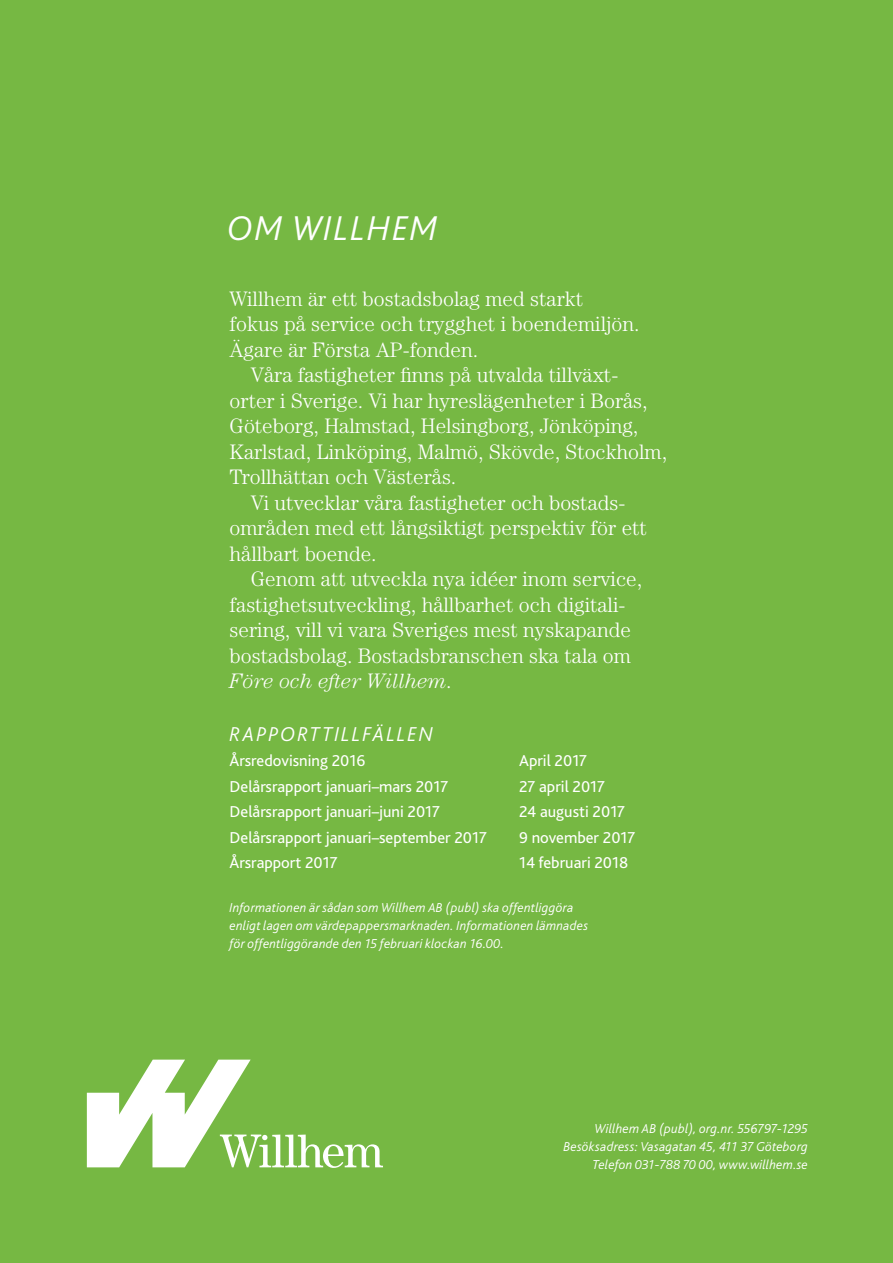
<style>
.page{position:relative;width:893px;height:1263px;background:#76b843}
.page>*{position:absolute;margin:0;border:0;box-sizing:border-box;transform-origin:0 0}
.t1{font:italic 300 36px "Bliss Pro";letter-spacing:.045em;color:#fff}
.W_Ingress_10-4_75mm{font:300 21px/25.5px "Century";color:#fff}
.W_Ingress_10-4_75mm-2{font:italic 300 21px "Century";color:#fff}
.W_Ingress_10-4_75mm-3{font:italic 300 21px "Bliss Pro";letter-spacing:.08em;color:#fff}
.W_Ingress_10-4_75mm-4{font:16.5px "Bliss Pro";color:#fff}
.t2{font:italic 300 13.5px "Bliss";letter-spacing:.01em;color:#fff}
.s1{font-style:normal}
</style>
<div class="page">
<svg style="left:87px;top:1059px;width:296px;height:109px"></svg>
<p class="t1" style="left:227px;top:206px;width:212px">OM WILLHEM</p>
<p class="W_Ingress_10-4_75mm" style="left:230px;top:286px;width:355px">Willhem är ett bostadsbolag med starkt</p>
<p class="W_Ingress_10-4_75mm" style="left:230px;top:311px;width:411px">fokus på service och trygghet i boendemiljön.</p>
<p class="W_Ingress_10-4_75mm" style="left:230px;top:337px;width:250px">Ägare är Första AP-fonden.</p>
<p class="W_Ingress_10-4_75mm" style="left:251px;top:362px;width:369px">Våra fastigheter finns på utvalda tillväxt-</p>
<p class="W_Ingress_10-4_75mm" style="left:230px;top:388px;width:420px">orter i Sverige. Vi har hyreslägenheter i Borås,</p>
<p class="W_Ingress_10-4_75mm" style="left:230px;top:413px;width:410px">Göteborg, Halmstad, Helsingborg, Jönköping,</p>
<p class="W_Ingress_10-4_75mm" style="left:230px;top:439px;width:439px">Karlstad, Linköping, Malmö, Skövde, Stockholm,<br>Trollhättan och Västerås.</p>
<p class="W_Ingress_10-4_75mm" style="left:251px;top:490px;width:376px">Vi utvecklar våra fastigheter och bostads-</p>
<p class="W_Ingress_10-4_75mm" style="left:230px;top:515px;width:419px">områden med ett långsiktigt perspektiv för ett</p>
<p class="W_Ingress_10-4_75mm" style="left:230px;top:541px;width:149px">hållbart boende.</p>
<p class="W_Ingress_10-4_75mm" style="left:251px;top:566px;width:393px">Genom att utveckla nya idéer inom service,</p>
<p class="W_Ingress_10-4_75mm" style="left:230px;top:592px;width:397px">fastighetsutveckling, hållbarhet och digitali-</p>
<p class="W_Ingress_10-4_75mm" style="left:230px;top:617px;width:403px">sering, vill vi vara Sveriges mest nyskapande bostadsbolag. Bostadsbranschen ska tala om</p>
<p class="W_Ingress_10-4_75mm-2" style="left:230px;top:669px;width:224px">Före och efter Willhem<span class="s1">.</span></p>
<p class="W_Ingress_10-4_75mm-3" style="left:230px;top:721px;width:205px">RAPPORTTILLFÄLLEN</p>
<p class="W_Ingress_10-4_75mm-4" style="left:230px;top:751px;width:137px">Årsredovisning 2016</p>
<p class="W_Ingress_10-4_75mm-4" style="left:519px;top:751px;width:70px">April 2017</p>
<p class="W_Ingress_10-4_75mm-4" style="left:230px;top:776px;width:220px">Delårsrapport januari–mars 2017</p>
<p class="W_Ingress_10-4_75mm-4" style="left:519px;top:776px;width:87px">27 april 2017</p>
<p class="W_Ingress_10-4_75mm-4" style="left:230px;top:802px;width:212px">Delårsrapport januari–juni 2017</p>
<p class="W_Ingress_10-4_75mm-4" style="left:519px;top:802px;width:108px">24 augusti 2017</p>
<p class="W_Ingress_10-4_75mm-4" style="left:230px;top:827px;width:259px">Delårsrapport januari–september 2017</p>
<p class="W_Ingress_10-4_75mm-4" style="left:519px;top:827px;width:118px">9 november 2017</p>
<p class="W_Ingress_10-4_75mm-4" style="left:230px;top:853px;width:109px">Årsrapport 2017</p>
<p class="W_Ingress_10-4_75mm-4" style="left:519px;top:853px;width:111px">14 februari 2018</p>
<p class="t2" style="left:230px;top:900px;width:345px">Informationen är sådan som Willhem AB (publ) ska offentliggöra</p>
<p class="t2" style="left:230px;top:918px;width:360px">enligt lagen om värdepappersmarknaden. Informationen lämnades</p>
<p class="t2" style="left:230px;top:936px;width:276px">för offentliggörande den 15 februari klockan 16.00.</p>
<p class="t2" style="left:595px;top:1122px;width:215px">Willhem AB (publ), org.nr. 556797-1295</p>
<p class="t2" style="left:563px;top:1140px;width:246px">Besöksadress: Vasagatan 45, 411 37 Göteborg</p>
<p class="t2" style="left:593px;top:1158px;width:217px">Telefon 031-788 70 00, www.willhem.se</p>
</div>
